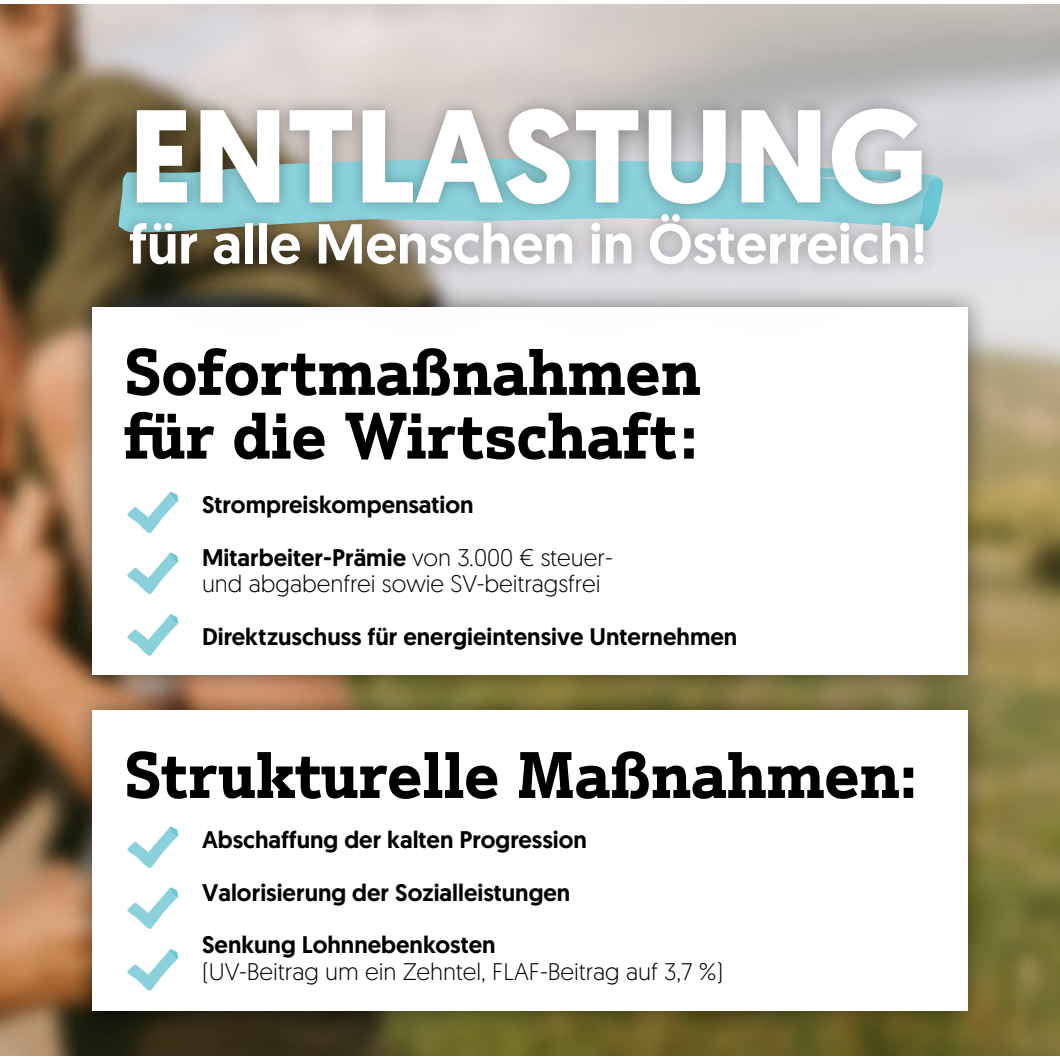
<style>
.page{position:relative;width:1060px;height:1060px;background:#fff}
.page>*{position:absolute;margin:0;border:0;box-sizing:border-box;transform-origin:0 0}
.t1{font:700 131.69px "Geomanist";color:#fff}
.t2{font:700 63.7px/63.7px "Justus Pro";color:#000}
.t3{font:500 56.18px "Geomanist";color:#fff}
.t4{font:500 24.06px/52.9px "Geomanist";color:#000}
.t5{font:300 24.06px "Geomanist";color:#000}
.s1{font-weight:300}
</style>
<div class="page">
<img style="left:0;top:5px;width:1060px;height:1050px">
<div style="left:68px;top:283px;width:924px;height:417px;background:#000;opacity:.49"></div>
<div style="left:92px;top:308px;width:875px;height:367px;background:#fff"></div>
<svg style="left:127px;top:492px;width:51px;height:41px"></svg>
<svg style="left:127px;top:552px;width:51px;height:42px"></svg>
<svg style="left:127px;top:614px;width:51px;height:42px"></svg>
<div style="left:68px;top:686px;width:924px;height:350px;background:#000;opacity:.49"></div>
<div style="left:92px;top:711px;width:875px;height:300px;background:#fff"></div>
<svg style="left:127px;top:826px;width:51px;height:42px"></svg>
<svg style="left:127px;top:887px;width:51px;height:42px"></svg>
<svg style="left:127px;top:949px;width:51px;height:42px"></svg>
<svg style="left:77px;top:10px;width:346px;height:347px"></svg>
<svg style="left:250px;top:10px;width:347px;height:347px"></svg>
<svg style="left:423px;top:10px;width:347px;height:347px"></svg>
<svg style="left:597px;top:10px;width:346px;height:347px"></svg>
<svg style="left:936px;top:179px;width:7px;height:52px"></svg>
<div style="left:122px;top:94px;width:814px;height:125px;background:#000;opacity:.29"></div>
<div style="left:116px;top:200px;width:822px;height:78px;background:#000;opacity:.29"></div>
<h1 class="t1" style="left:129px;top:68px;width:800px">ENTLASTUNG</h1>
<h3 class="t3" style="left:129px;top:207px;width:800px">für alle Menschen in Österreich!</h3>
<h2 class="t2" style="left:124px;top:339px;width:578px">Sofortmaßnahmen für die Wirtschaft:</h2>
<p class="t4" style="left:202px;top:478px;width:412px">Strompreiskompensation<br>Mitarbeiter-Prämie <span class="s1">von 3.000 € steuer-</span></p>
<p class="t5" style="left:202px;top:568px;width:400px">und abgabenfrei sowie SV-beitragsfrei</p>
<p class="t4" style="left:202px;top:610px;width:537px">Direktzuschuss für energieintensive Unternehmen</p>
<h2 class="t2" style="left:124px;top:742px;width:795px">Strukturelle Maßnahmen:</h2>
<p class="t4" style="left:202px;top:813px;width:386px">Abschaffung der kalten Progression<br>Valorisierung der Sozialleistungen<br>Senkung Lohnnebenkosten</p>
<p class="t5" style="left:202px;top:956px;width:523px">(UV-Beitrag um ein Zehntel, FLAF-Beitrag auf 3,7 %)</p>
</div>
